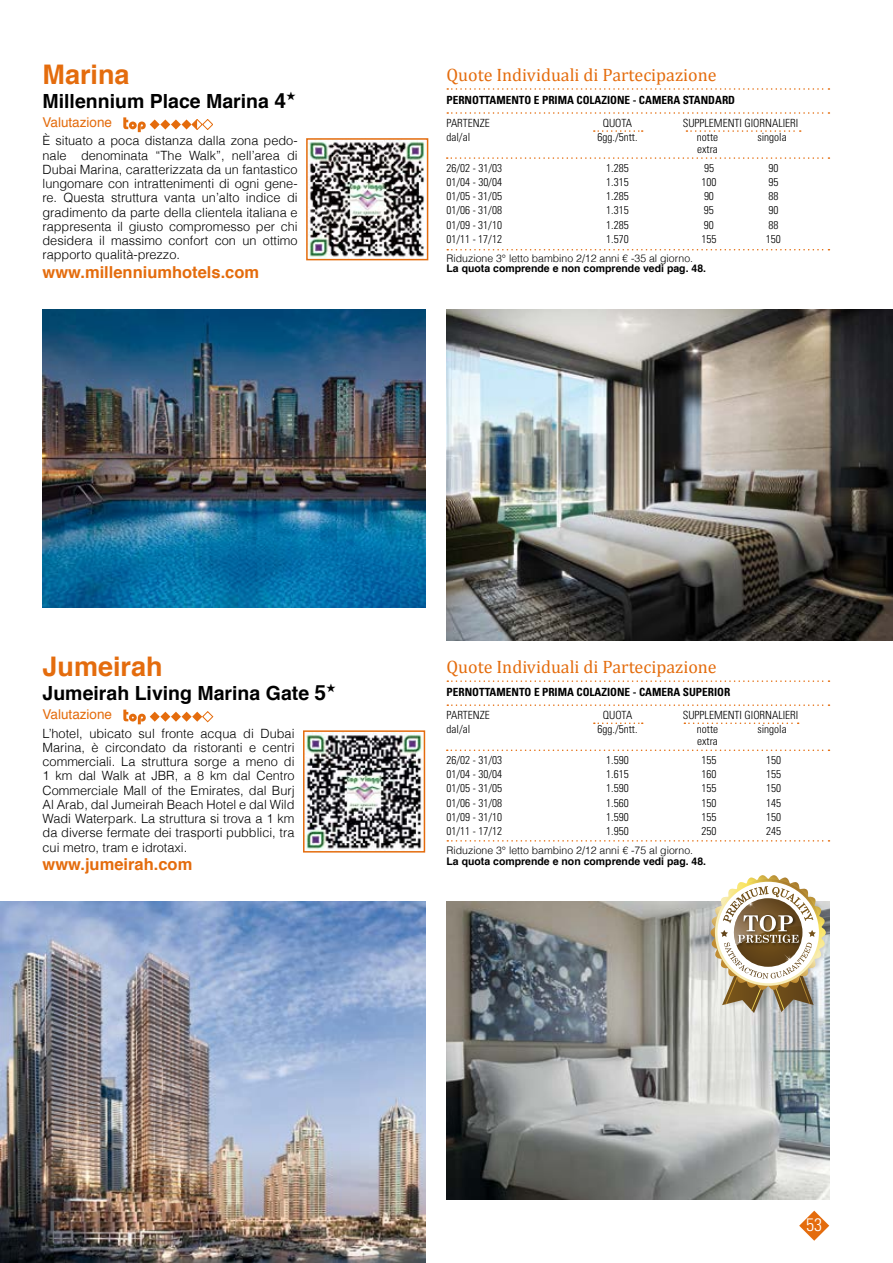
<style>
.page{position:relative;width:893px;height:1263px;background:#fff}
.page>*{position:absolute;margin:0;border:0;box-sizing:border-box;transform-origin:0 0}
.t1{font:700 27px "Helvetica";color:#e46c0d}
.t2{font:700 19.5px "Helvetica";color:#000}
.t3{font:18px "Cambria";color:#e46c0d}
.t4{font:300 condensed 18px "Univers LT Std";color:#fff}
.t5{font:700 16.5px "Helvetica";color:#e46c0d}
.t6{font:13.5px "Helvetica";color:#e46c0d}
.t7{font:300 12.75px/14.2px "Helvetica";color:#000;text-align:justify}
.t8{font:300 condensed 11.25px "Univers LT Std";color:#000}
.t9{font:700 condensed 11.25px "Univers LT Std";color:#000}
.t10{font:300 10.5px "Helvetica";color:#000}
.t11{font:700 10.5px "Helvetica";color:#000}
.s1{font-size:21px}
</style>
<div class="page">
<svg style="left:799px;top:1211px;width:30px;height:30px"></svg>
<svg style="left:123px;top:710px;width:90px;height:14px"></svg>
<svg style="left:123px;top:117px;width:90px;height:15px"></svg>
<img style="left:0;top:901px;width:425px;height:362px">
<img style="left:43px;top:309px;width:382px;height:298px">
<img style="left:447px;top:901px;width:382px;height:298px">
<img style="left:446px;top:309px;width:447px;height:331px">
<svg style="left:447px;top:704px;width:382px;height:2px"></svg>
<svg style="left:447px;top:680px;width:382px;height:2px"></svg>
<svg style="left:447px;top:840px;width:382px;height:2px"></svg>
<svg style="left:594px;top:722px;width:49px;height:2px"></svg>
<svg style="left:684px;top:722px;width:115px;height:2px"></svg>
<svg style="left:686px;top:130px;width:115px;height:2px"></svg>
<svg style="left:447px;top:749px;width:382px;height:2px"></svg>
<img style="left:306px;top:733px;width:116px;height:116px">
<div style="left:303px;top:730px;width:122px;height:122px;border:2px solid #e46c0d"></div>
<img style="left:309px;top:141px;width:116px;height:116px">
<div style="left:306px;top:138px;width:122px;height:122px;border:2px solid #e46c0d"></div>
<svg style="left:447px;top:112px;width:382px;height:2px"></svg>
<svg style="left:447px;top:88px;width:382px;height:2px"></svg>
<svg style="left:447px;top:249px;width:382px;height:1px"></svg>
<svg style="left:594px;top:130px;width:49px;height:2px"></svg>
<svg style="left:447px;top:157px;width:382px;height:2px"></svg>
<img style="left:711px;top:901px;width:118px;height:114px">
<img style="left:710px;top:875px;width:115px;height:138px">
<h1 class="t1" style="left:43px;top:53px;width:89px">Marina</h1>
<h2 class="t2" style="left:43px;top:85px;width:255px">Millennium Place Marina <span class="s1">4</span>★</h2>
<p class="t6" style="left:43px;top:112px;width:71px">Valutazione</p>
<p class="t7" style="left:43px;top:134px;width:257px">È situato a poca distanza dalla zona pedo&shy;nale denominata “The Walk”, nell’area di Dubai Marina, caratterizzata da un fantastico lungomare con intrattenimenti di ogni gene&shy;re. Questa struttura vanta un’alto indice di gradimento da parte della clientela italiana e rappresenta il giusto compromesso per chi desidera il massimo confort con un ottimo rapporto qualità-prezzo.</p>
<p class="t5" style="left:43px;top:259px;width:218px">www.millenniumhotels.com</p>
<h3 class="t3" style="left:446px;top:65px;width:272px">Quote Individuali di Partecipazione</h3>
<p class="t9" style="left:446px;top:93px;width:290px">PERNOTTAMENTO E PRIMA COLAZIONE - CAMERA STANDARD</p>
<p class="t8" style="left:446px;top:116px;width:45px">PARTENZE</p>
<p class="t8" style="left:603px;top:116px;width:31px">QUOTA</p>
<p class="t8" style="left:683px;top:116px;width:117px">SUPPLEMENTI GIORNALIERI</p>
<p class="t8" style="left:446px;top:130px;width:25px">dal/al</p>
<p class="t8" style="left:597px;top:130px;width:41px">6gg./5ntt.</p>
<p class="t8" style="left:697px;top:130px;width:23px">notte</p>
<p class="t8" style="left:757px;top:130px;width:31px">singola</p>
<p class="t8" style="left:697px;top:142px;width:22px">extra</p>
<p class="t8" style="left:446px;top:161px;width:57px">26/02 - 31/03</p>
<p class="t8" style="left:606px;top:161px;width:24px">1.285</p>
<p class="t8" style="left:704px;top:161px;width:11px">95</p>
<p class="t8" style="left:768px;top:161px;width:11px">90</p>
<p class="t8" style="left:446px;top:175px;width:57px">01/04 - 30/04</p>
<p class="t8" style="left:606px;top:175px;width:24px">1.315</p>
<p class="t8" style="left:701px;top:175px;width:16px">100</p>
<p class="t8" style="left:768px;top:175px;width:11px">95</p>
<p class="t8" style="left:446px;top:189px;width:57px">01/05 - 31/05</p>
<p class="t8" style="left:606px;top:189px;width:24px">1.285</p>
<p class="t8" style="left:704px;top:189px;width:11px">90</p>
<p class="t8" style="left:768px;top:189px;width:11px">88</p>
<p class="t8" style="left:446px;top:204px;width:57px">01/06 - 31/08</p>
<p class="t8" style="left:606px;top:204px;width:24px">1.315</p>
<p class="t8" style="left:704px;top:204px;width:11px">95</p>
<p class="t8" style="left:768px;top:204px;width:11px">90</p>
<p class="t8" style="left:446px;top:218px;width:57px">01/09 - 31/10</p>
<p class="t8" style="left:606px;top:218px;width:24px">1.285</p>
<p class="t8" style="left:704px;top:218px;width:11px">90</p>
<p class="t8" style="left:768px;top:218px;width:11px">88</p>
<p class="t8" style="left:446px;top:232px;width:57px">01/11 - 17/12</p>
<p class="t8" style="left:606px;top:232px;width:24px">1.570</p>
<p class="t8" style="left:701px;top:232px;width:16px">155</p>
<p class="t8" style="left:766px;top:232px;width:16px">150</p>
<p class="t10" style="left:446px;top:252px;width:248px">Riduzione 3° letto bambino 2/12 anni € -35 al giorno.</p>
<p class="t11" style="left:446px;top:260px;width:261px">La quota comprende e non comprende vedi pag. 48.</p>
<h1 class="t1" style="left:43px;top:645px;width:122px">Jumeirah</h1>
<h2 class="t2" style="left:43px;top:677px;width:295px">Jumeirah Living Marina Gate <span class="s1">5</span>★</h2>
<p class="t6" style="left:43px;top:704px;width:71px">Valutazione</p>
<p class="t7" style="left:43px;top:726px;width:253px">L’hotel, ubicato sul fronte acqua di Dubai Marina, è circondato da ristoranti e centri commerciali. La struttura sorge a meno di 1 km dal Walk at JBR, a 8 km dal Centro Commerciale Mall of the Emirates, dal Burj Al Arab, dal Jumeirah Beach Hotel e dal Wild Wadi Waterpark. La struttura si trova a 1 km da diverse fermate dei trasporti pubblici, tra cui metro, tram e idrotaxi.</p>
<p class="t5" style="left:43px;top:851px;width:151px">www.jumeirah.com</p>
<h3 class="t3" style="left:447px;top:657px;width:272px">Quote Individuali di Partecipazione</h3>
<p class="t9" style="left:447px;top:685px;width:285px">PERNOTTAMENTO E PRIMA COLAZIONE - CAMERA SUPERIOR</p>
<p class="t8" style="left:447px;top:708px;width:45px">PARTENZE</p>
<p class="t8" style="left:603px;top:708px;width:31px">QUOTA</p>
<p class="t8" style="left:683px;top:708px;width:117px">SUPPLEMENTI GIORNALIERI</p>
<p class="t8" style="left:447px;top:722px;width:25px">dal/al</p>
<p class="t8" style="left:598px;top:722px;width:41px">6gg./5ntt.</p>
<p class="t8" style="left:697px;top:722px;width:23px">notte</p>
<p class="t8" style="left:757px;top:722px;width:31px">singola</p>
<p class="t8" style="left:697px;top:734px;width:22px">extra</p>
<p class="t8" style="left:447px;top:753px;width:57px">26/02 - 31/03</p>
<p class="t8" style="left:606px;top:753px;width:24px">1.590</p>
<p class="t8" style="left:702px;top:753px;width:16px">155</p>
<p class="t8" style="left:766px;top:753px;width:16px">150</p>
<p class="t8" style="left:446px;top:767px;width:57px">01/04 - 30/04</p>
<p class="t8" style="left:606px;top:767px;width:24px">1.615</p>
<p class="t8" style="left:701px;top:767px;width:16px">160</p>
<p class="t8" style="left:766px;top:767px;width:16px">155</p>
<p class="t8" style="left:446px;top:781px;width:57px">01/05 - 31/05</p>
<p class="t8" style="left:606px;top:781px;width:24px">1.590</p>
<p class="t8" style="left:701px;top:781px;width:16px">155</p>
<p class="t8" style="left:766px;top:781px;width:16px">150</p>
<p class="t8" style="left:446px;top:796px;width:57px">01/06 - 31/08</p>
<p class="t8" style="left:606px;top:796px;width:24px">1.560</p>
<p class="t8" style="left:701px;top:796px;width:16px">150</p>
<p class="t8" style="left:766px;top:796px;width:16px">145</p>
<p class="t8" style="left:446px;top:810px;width:57px">01/09 - 31/10</p>
<p class="t8" style="left:606px;top:810px;width:24px">1.590</p>
<p class="t8" style="left:701px;top:810px;width:16px">155</p>
<p class="t8" style="left:766px;top:810px;width:16px">150</p>
<p class="t8" style="left:446px;top:824px;width:57px">01/11 - 17/12</p>
<p class="t8" style="left:606px;top:824px;width:24px">1.950</p>
<p class="t8" style="left:701px;top:824px;width:16px">250</p>
<p class="t8" style="left:766px;top:824px;width:16px">245</p>
<p class="t10" style="left:447px;top:844px;width:248px">Riduzione 3° letto bambino 2/12 anni € -75 al giorno.</p>
<p class="t11" style="left:447px;top:852px;width:261px">La quota comprende e non comprende vedi pag. 48.</p>
<h3 class="t4" style="left:806px;top:1214px;width:17px">53</h3>
</div>
